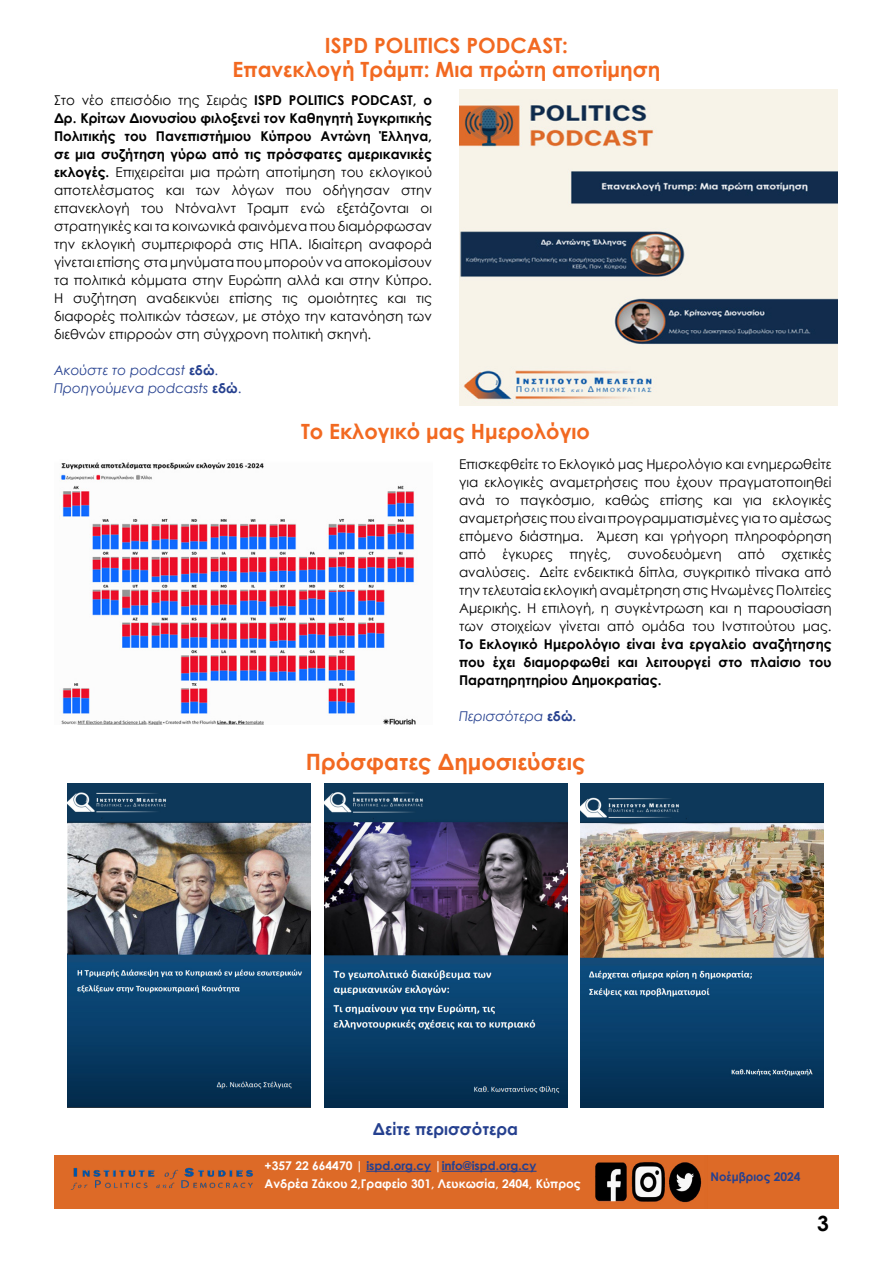
<style>
.page{position:relative;width:893px;height:1263px;background:#fff}
.page>*{position:absolute;margin:0;border:0;box-sizing:border-box;transform-origin:0 0}
.t1{font:700 22.5px "Century Gothic";color:#f26921}
.t2{font:700 21px/24px "Century Gothic";color:#f26921;text-align:center}
.t3{font:700 21px "Century Gothic";color:#000}
.t4{font:700 16.5px "Century Gothic";color:#25408f}
.t5{font:13.5px/18px "Century Gothic";color:#000;text-align:justify}
.t6{font:700 13.5px/18px "Century Gothic";color:#000;text-align:justify}
.t7{font:italic 13.5px/18px "Century Gothic";color:#25408f}
.t8{font:700 12px/18px "Century Gothic";color:#fff}
.t9{font:700 12px "Century Gothic";color:#25408f}
.s1{font-weight:700}
.s2{font-weight:700;font-style:normal}
.s3{font-style:normal}
.s4{color:#25408f}
</style>
<div class="page">
<div style="left:54px;top:1155px;width:770px;height:54px;background:#dd6a27"></div>
<div style="left:824px;top:1155px;width:15px;height:54px;background:#dd6a27"></div>
<hr style="left:366px;top:1171px;width:65px;height:1px;background:#25408f">
<hr style="left:442px;top:1171px;width:95px;height:1px;background:#25408f">
<img style="left:71px;top:1167px;width:182px;height:23px">
<img style="left:68px;top:783px;width:242px;height:324px">
<img style="left:324px;top:783px;width:243px;height:324px">
<img style="left:459px;top:89px;width:378px;height:316px">
<img style="left:61px;top:462px;width:355px;height:263px">
<img style="left:580px;top:783px;width:244px;height:324px">
<img style="left:595px;top:1162px;width:107px;height:41px">
<h2 class="t2" style="left:233px;top:33px;width:429px">ISPD POLITICS PODCAST:<br>Επανεκλογή Τράμπ: Μια πρώτη αποτίμηση</h2>
<p class="t5" style="left:54px;top:91px;width:380px">Στο νέο επεισόδιο της Σειράς <span class="s1">ISPD POLITICS PODCAST, o Δρ. Κρίτων Διονυσίου φιλοξενεί τον Καθηγητή Συγκριτικής Πολιτικής του Πανεπιστήμιου Κύπρου Αντώνη Έλληνα, σε μια συζήτηση γύρω από τις πρόσφατες αμερικανικές εκλογές.</span> Επιχειρείται μια πρώτη αποτίμηση του εκλογικού αποτελέσματος και των λόγων που οδήγησαν στην επανεκλογή του Ντόναλντ Τραμπ ενώ εξετάζονται οι στρατηγικές και τα κοινωνικά φαινόμενα που διαμόρφωσαν την εκλογική συμπεριφορά στις ΗΠΑ. Ιδιαίτερη αναφορά γίνεται επίσης στα μηνύματα που μπορούν να αποκομίσουν τα πολιτικά κόμματα στην Ευρώπη αλλά και στην Κύπρο.<br>Η συζήτηση αναδεικνύει επίσης τις ομοιότητες και τις διαφορές πολιτικών τάσεων, με στόχο την κατανόηση των διεθνών επιρροών στη σύγχρονη πολιτική σκηνή.</p>
<p class="t7" style="left:54px;top:360px;width:189px">Ακούστε το podcast <span class="s2">εδώ</span><span class="s3">.<br></span>Προηγούμενα podcasts <span class="s2">εδώ</span><span class="s3">.</span></p>
<h2 class="t2" style="left:301px;top:418px;width:290px">Το Εκλογικό μας Ημερολόγιο</h2>
<p class="t5" style="left:459px;top:455px;width:374px">Επισκεφθείτε το Εκλογικό μας Ημερολόγιο και ενημερωθείτε για εκλογικές αναμετρήσεις που έχουν πραγματοποιηθεί ανά το παγκόσμιο, καθώς επίσης και για εκλογικές αναμετρήσεις που είναι προγραμματισμένες για το αμέσως επόμενο διάστημα. Άμεση και γρήγορη πληροφόρηση από έγκυρες πηγές, συνοδευόμενη από σχετικές αναλύσεις. Δείτε ενδεικτικά δίπλα, συγκριτικό πίνακα από την τελευταία εκλογική αναμέτρηση στις Ηνωμένες Πολιτείες Αμερικής. Η επιλογή, η συγκέντρωση και η παρουσίαση των στοιχείων γίνεται από ομάδα του Ινστιτούτου μας.</p>
<p class="t6" style="left:459px;top:635px;width:374px">Το Εκλογικό Ημερολόγιο είναι ένα εργαλείο αναζήτησης που έχει διαμορφωθεί και λειτουργεί στο πλαίσιο του Παρατηρητηρίου Δημοκρατίας.</p>
<p class="t7" style="left:459px;top:707px;width:119px">Περισσότερα <span class="s2">εδώ.</span></p>
<h1 class="t1" style="left:306px;top:745px;width:281px">Πρόσφατες Δημοσιεύσεις</h1>
<p class="t4" style="left:373px;top:1117px;width:147px">Δείτε περισσότερα</p>
<p class="t8" style="left:265px;top:1156px;width:318px">+357 22 664470 | <span class="s4">ispd.org.cy</span> |<span class="s4">info@ispd.org.cy<br></span>Ανδρέα Ζάκου 2,Γραφείο 301, Λευκωσία, 2404, Κύπρος</p>
<p class="t9" style="left:711px;top:1167px;width:92px">Νοέμβριος 2024</p>
<h2 class="t3" style="left:817px;top:1207px;width:13px">3</h2>
</div>
